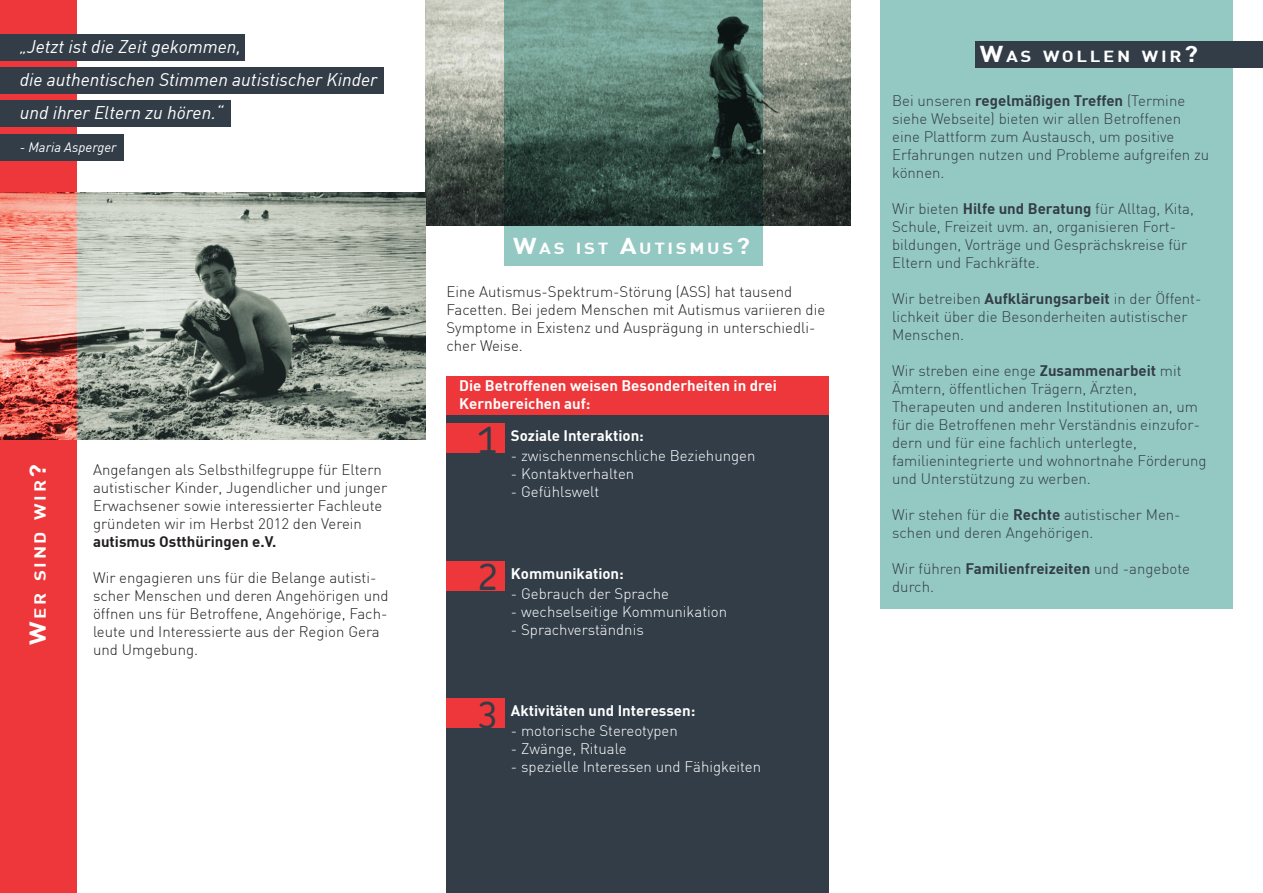
<style>
.page{position:relative;width:1263px;height:893px;background:#fff}
.page>*{position:absolute;margin:0;border:0;box-sizing:border-box;transform-origin:0 0}
.t1{font:500 36px "Chevin";color:#323d48}
.t2{font:italic 18px "DIN";color:#fff}
.t3{font:700 15.75px "DIN";letter-spacing:.145em;color:#fff;scale:1.18 1}
.t4{font:300 15px/18px "DIN";color:#323d48}
.t5{font:300 15px/18px "DIN";color:#231f20}
.t6{font:300 15px "DIN";color:#fff}
.t7{font:700 15px "DIN";color:#fff}
.t8{font:700 15px "DIN";color:#231f20}
.t9{font:italic 13.5px "DIN";color:#fff}
.s1{font-size:22.5px}
.s2{font-weight:700}
</style>
<div class="page">
<div style="left:446px;top:376px;width:383px;height:39px;background:#ee373a"></div>
<img style="left:425px;top:0;width:425px;height:225px">
<svg style="left:504px;top:0;width:259px;height:266px;background:#55776e"></svg>
<div style="left:446px;top:415px;width:383px;height:478px;background:#323d48"></div>
<div style="left:446px;top:423px;width:58px;height:30px;background:#ee373a"></div>
<div style="left:446px;top:561px;width:58px;height:29px;background:#ee373a"></div>
<div style="left:446px;top:698px;width:58px;height:30px;background:#ee373a"></div>
<img style="left:77px;top:193px;width:348px;height:246px">
<svg style="left:0;top:0;width:77px;height:893px;background:#e9514f"></svg>
<div style="left:0;top:67px;width:384px;height:27px;background:#323d48"></div>
<div style="left:0;top:100px;width:230px;height:27px;background:#323d48"></div>
<div style="left:0;top:34px;width:244px;height:26px;background:#323d48"></div>
<div style="left:0;top:135px;width:124px;height:26px;background:#323d48"></div>
<div style="left:880px;top:0;width:353px;height:608px;background:#94c8c3"></div>
<div style="left:976px;top:41px;width:287px;height:26px;background:#323d48"></div>
<p class="t2" style="left:20px;top:35px;width:223px">„Jetzt ist die Zeit gekommen,</p>
<p class="t2" style="left:20px;top:68px;width:359px">die authentischen Stimmen autistischer Kinder</p>
<p class="t2" style="left:20px;top:101px;width:205px">und ihrer Eltern zu hören.“</p>
<p class="t9" style="left:20px;top:139px;width:98px">- Maria Asperger</p>
<p class="t3" style="left:30px;top:645px;width:155px;rotate:-90deg"><span class="s1">W</span>ER SIND WIR<span class="s1">?</span></p>
<p class="t5" style="left:93px;top:461px;width:296px">Angefangen als Selbsthilfegruppe für Eltern autistischer Kinder, Jugendlicher und junger Erwachsener sowie interessierter Fachleute gründeten wir im Herbst 2012 den Verein</p>
<p class="t8" style="left:93px;top:532px;width:185px">autismus Ostthüringen e.V.</p>
<p class="t5" style="left:93px;top:569px;width:297px">Wir engagieren uns für die Belange autisti&shy;scher Menschen und deren Angehörigen und öffnen uns für Betroffene, Angehörige, Fach&shy;leute und Interessierte aus der Region Gera und Umgebung.</p>
<p class="t3" style="left:513px;top:238px;width:202px"><span class="s1">W</span>AS IST <span class="s1">A</span>UTISMUS<span class="s1">?</span></p>
<p class="t5" style="left:446px;top:283px;width:380px">Eine Autismus-Spektrum-Störung (ASS) hat tausend Facetten. Bei jedem Menschen mit Autismus variieren die Symptome in Existenz und Ausprägung in unterschiedli&shy;cher Weise.</p>
<p class="t7" style="left:459px;top:376px;width:319px">Die Betroffenen weisen Besonderheiten in drei</p>
<p class="t7" style="left:459px;top:394px;width:133px">Kernbereichen auf:</p>
<p class="t1" style="left:478px;top:417px;width:22px">1</p>
<p class="t7" style="left:511px;top:426px;width:134px">Soziale Interaktion:</p>
<p class="t6" style="left:511px;top:446px;width:246px">- zwischenmenschliche Beziehungen</p>
<p class="t6" style="left:511px;top:464px;width:125px">- Kontaktverhalten</p>
<p class="t6" style="left:511px;top:482px;width:90px">- Gefühlswelt</p>
<p class="t1" style="left:478px;top:554px;width:22px">2</p>
<p class="t7" style="left:511px;top:564px;width:114px">Kommunikation:</p>
<p class="t6" style="left:511px;top:584px;width:160px">- Gebrauch der Sprache</p>
<p class="t6" style="left:511px;top:602px;width:218px">- wechselseitige Kommunikation</p>
<p class="t6" style="left:511px;top:620px;width:134px">- Sprachverständnis</p>
<p class="t1" style="left:478px;top:692px;width:22px">3</p>
<p class="t7" style="left:511px;top:701px;width:186px">Aktivitäten und Interessen:</p>
<p class="t6" style="left:511px;top:721px;width:168px">- motorische Stereotypen</p>
<p class="t6" style="left:511px;top:739px;width:117px">- Zwänge, Rituale</p>
<p class="t6" style="left:511px;top:757px;width:252px">- spezielle Interessen und Fähigkeiten</p>
<p class="t3" style="left:980px;top:46px;width:186px"><span class="s1">W</span>AS WOLLEN WIR<span class="s1">?</span></p>
<p class="t4" style="left:892px;top:91px;width:319px">Bei unseren <span class="s2">regelmäßigen Treffen</span> (Termine siehe Webseite) bieten wir allen Betroffenen eine Plattform zum Austausch, um positive Erfahrungen nutzen und Probleme aufgreifen zu können.</p>
<p class="t4" style="left:892px;top:199px;width:303px">Wir bieten <span class="s2">Hilfe und Beratung</span> für Alltag, Kita, Schule, Freizeit uvm. an, organisieren Fort&shy;bildungen, Vorträge und Gesprächskreise für Eltern und Fachkräfte.</p>
<p class="t4" style="left:892px;top:289px;width:311px">Wir betreiben <span class="s2">Aufklärungsarbeit</span> in der Öffent&shy;lichkeit über die Besonderheiten autistischer<br>Menschen.</p>
<p class="t4" style="left:892px;top:361px;width:291px">Wir streben eine enge <span class="s2">Zusammenarbeit</span> mit<br>Ämtern, öffentlichen Trägern, Ärzten,</p>
<p class="t4" style="left:892px;top:397px;width:309px">Therapeuten und anderen Institutionen an, um für die Betroffenen mehr Verständnis einzufor&shy;dern und für eine fachlich unterlegte,</p>
<p class="t4" style="left:892px;top:451px;width:316px">familienintegrierte und wohnortnahe Förderung und Unterstützung zu werben.</p>
<p class="t4" style="left:892px;top:505px;width:290px">Wir stehen für die <span class="s2">Rechte</span> autistischer Men&shy;schen und deren Angehörigen.</p>
<p class="t4" style="left:892px;top:559px;width:299px">Wir führen <span class="s2">Familienfreizeiten</span> und -angebote durch.</p>
</div>
